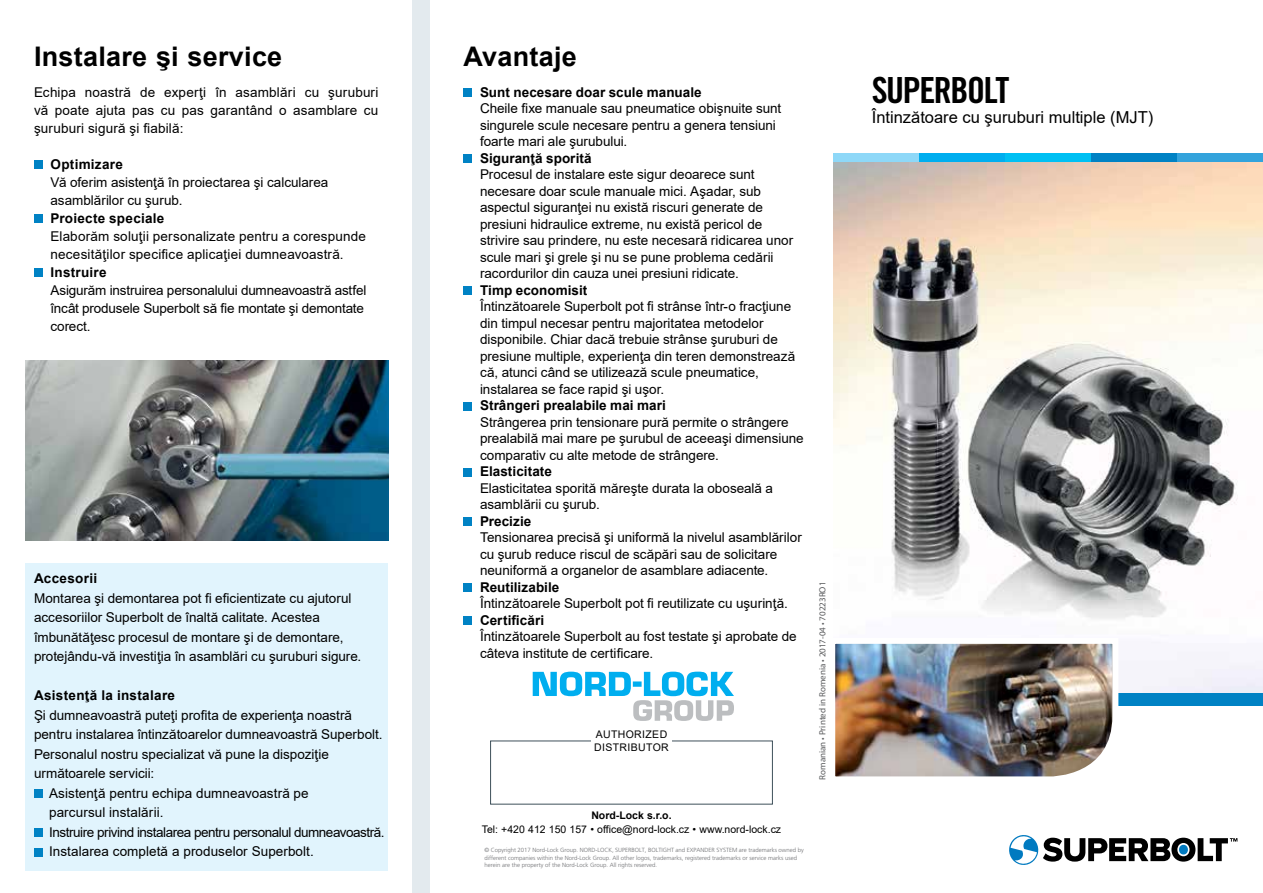
<style>
.page{position:relative;width:1263px;height:893px;background:#fff}
.page>*{position:absolute;margin:0;border:0;box-sizing:border-box;transform-origin:0 0}
.t1{font:36px "Trade Gothic LT Std Bd Cn 20";letter-spacing:-.04em;color:#000}
.t2{font:700 27px "Arial";letter-spacing:.01em;color:#000}
.t3{font:16.5px "Arial";color:#000}
.t4{font:13.5px/16.5px "Arial";letter-spacing:-.005em;color:#000}
.t5{font:700 13.5px "Arial";letter-spacing:.005em;color:#000}
.t6{font:13.5px/18px "Arial";letter-spacing:.015em;color:#000}
.t7{font:13.5px "Arial";letter-spacing:-.035em;color:#000}
.t8{font:700 13.5px "Arial";letter-spacing:.025em;color:#000}
.t9{font:10.5px "Arial";color:#000}
.t10{font:10.5px/12.6px "Arial";letter-spacing:.035em;color:#000}
.t11{font:700 10.5px "Arial";color:#000}
.t12{font:9px "Myriad Pro";color:#58595b}
.t13{font:300 6px/7.5px "Frutiger";color:#6d6e71}
</style>
<div class="page">
<div style="left:412px;top:0;width:17px;height:893px;background:#e3eaee"></div>
<div style="left:463px;top:88px;width:9px;height:9px;background:#0082c4"></div>
<div style="left:463px;top:154px;width:9px;height:9px;background:#0082c4"></div>
<div style="left:463px;top:286px;width:9px;height:9px;background:#0082c4"></div>
<div style="left:463px;top:402px;width:9px;height:8px;background:#0082c4"></div>
<div style="left:463px;top:468px;width:9px;height:8px;background:#0082c4"></div>
<div style="left:463px;top:517px;width:9px;height:9px;background:#0082c4"></div>
<div style="left:463px;top:583px;width:9px;height:9px;background:#0082c4"></div>
<div style="left:463px;top:616px;width:9px;height:9px;background:#0082c4"></div>
<div style="left:34px;top:160px;width:9px;height:9px;background:#0082c4"></div>
<div style="left:34px;top:214px;width:9px;height:9px;background:#0082c4"></div>
<div style="left:34px;top:268px;width:9px;height:9px;background:#0082c4"></div>
<div style="left:26px;top:564px;width:362px;height:307px;background:#e1f4fd"></div>
<img style="left:26px;top:361px;width:362px;height:180px">
<div style="left:34px;top:789px;width:9px;height:9px;background:#0082c4"></div>
<div style="left:34px;top:828px;width:9px;height:9px;background:#0082c4"></div>
<div style="left:34px;top:848px;width:9px;height:8px;background:#0082c4"></div>
<img style="left:833px;top:162px;width:430px;height:531px">
<div style="left:833px;top:693px;width:430px;height:13px;background:#0082c4"></div>
<img style="left:833px;top:635px;width:288px;height:142px">
<svg style="left:1009px;top:835px;width:228px;height:30px"></svg>
<div style="left:833px;top:153px;width:86px;height:9px;background:#8ed8f8"></div>
<div style="left:1005px;top:153px;width:86px;height:9px;background:#00c0f3"></div>
<div style="left:919px;top:153px;width:86px;height:9px;background:#00aeef"></div>
<div style="left:1177px;top:153px;width:86px;height:9px;background:#33a3dc"></div>
<div style="left:1091px;top:153px;width:86px;height:9px;background:#0082c4"></div>
<svg style="left:533px;top:672px;width:201px;height:49px"></svg>
<h2 class="t2" style="left:34px;top:38px;width:250px">Instalare şi service</h2>
<p class="t4" style="left:34px;top:83px;width:346px;line-height:18px;text-align:justify">Echipa noastră de experţi în asamblări cu şuruburi vă poate ajuta pas cu pas garantând o asamblare cu şuruburi sigură şi fiabilă:</p>
<p class="t5" style="left:51px;top:155px;width:74px">Optimizare</p>
<p class="t4" style="left:51px;top:173px;width:279px;line-height:18px">Vă oferim asistenţă în proiectarea şi calcularea asamblărilor cu şurub.</p>
<p class="t5" style="left:51px;top:209px;width:115px">Proiecte speciale</p>
<p class="t6" style="left:51px;top:227px;width:317px">Elaborăm soluţii personalizate pentru a corespunde necesităţilor specifice aplicaţiei dumneavoastră.</p>
<p class="t5" style="left:51px;top:263px;width:58px">Instruire</p>
<p class="t4" style="left:51px;top:281px;width:317px;line-height:18px">Asigurăm instruirea personalului dumneavoastră astfel încât produsele Superbolt să fie montate şi demontate corect.</p>
<p class="t8" style="left:34px;top:569px;width:65px">Accesorii</p>
<p class="t4" style="left:34px;top:588px;width:329px;line-height:19.5px">Montarea şi demontarea pot fi eficientizate cu ajutorul accesoriilor Superbolt de înaltă calitate. Acestea îmbunătăţesc procesul de montare şi de demontare, protejându-vă investiţia în asamblări cu şuruburi sigure.</p>
<p class="t8" style="left:34px;top:686px;width:143px">Asistenţă la instalare</p>
<p class="t4" style="left:34px;top:707px;width:320px">Şi dumneavoastră puteţi profita de experienţa noastră</p>
<p class="t4" style="left:34px;top:726px;width:350px">pentru instalarea întinzătoarelor dumneavoastră Superbolt.</p>
<p class="t4" style="left:34px;top:746px;width:296px">Personalul nostru specializat vă pune la dispoziţie</p>
<p class="t4" style="left:34px;top:765px;width:122px">următoarele servicii:</p>
<p class="t4" style="left:49px;top:785px;width:261px">Asistenţă pentru echipa dumneavoastră pe</p>
<p class="t4" style="left:49px;top:804px;width:116px">parcursul instalării.</p>
<p class="t7" style="left:49px;top:823px;width:337px">Instruire privind instalarea pentru personalul dumneavoastră.</p>
<p class="t4" style="left:49px;top:843px;width:266px">Instalarea completă a produselor Superbolt.</p>
<h2 class="t2" style="left:463px;top:38px;width:115px">Avantaje</h2>
<p class="t5" style="left:480px;top:83px;width:223px">Sunt necesare doar scule manuale</p>
<p class="t4" style="left:480px;top:100px;width:303px">Cheile fixe manuale sau pneumatice obişnuite sunt singurele scule necesare pentru a genera tensiuni foarte mari ale şurubului.</p>
<p class="t5" style="left:480px;top:149px;width:113px">Siguranţă sporită</p>
<p class="t4" style="left:480px;top:166px;width:315px">Procesul de instalare este sigur deoarece sunt necesare doar scule manuale mici. Aşadar, sub aspectul siguranţei nu există riscuri generate de presiuni hidraulice extreme, nu există pericol de strivire sau prindere, nu este necesară ridicarea unor scule mari şi grele şi nu se pune problema cedării racordurilor din cauza unei presiuni ridicate.</p>
<p class="t5" style="left:480px;top:281px;width:109px">Timp economisit</p>
<p class="t4" style="left:480px;top:298px;width:317px">Întinzătoarele Superbolt pot fi strânse într-o fracţiune din timpul necesar pentru majoritatea metodelor disponibile. Chiar dacă trebuie strânse şuruburi de presiune multiple, experienţa din teren demonstrează că, atunci când se utilizează scule pneumatice, instalarea se face rapid şi uşor.</p>
<p class="t5" style="left:480px;top:396px;width:187px">Strângeri prealabile mai mari</p>
<p class="t4" style="left:480px;top:414px;width:325px">Strângerea prin tensionare pură permite o strângere prealabilă mai mare pe şurubul de aceeaşi dimensiune comparativ cu alte metode de strângere.</p>
<p class="t5" style="left:480px;top:462px;width:74px">Elasticitate</p>
<p class="t4" style="left:480px;top:480px;width:295px">Elasticitatea sporită măreşte durata la oboseală a asamblării cu şurub.</p>
<p class="t5" style="left:480px;top:512px;width:53px">Precizie</p>
<p class="t4" style="left:480px;top:529px;width:323px">Tensionarea precisă şi uniformă la nivelul asamblărilor cu şurub reduce riscul de scăpări sau de solicitare neuniformă a organelor de asamblare adiacente.</p>
<p class="t5" style="left:480px;top:578px;width:81px">Reutilizabile</p>
<p class="t4" style="left:480px;top:595px;width:309px">Întinzătoarele Superbolt pot fi reutilizate cu uşurinţă.</p>
<p class="t5" style="left:480px;top:611px;width:66px">Certificări</p>
<p class="t4" style="left:480px;top:628px;width:318px">Întinzătoarele Superbolt au fost testate şi aprobate de câteva institute de certificare.</p>
<p class="t10" style="left:594px;top:728px;width:76px">AUTHORIZED<br>DISTRIBUTOR</p>
<p class="t11" style="left:591px;top:808px;width:82px">Nord-Lock s.r.o.</p>
<p class="t9" style="left:482px;top:822px;width:301px">Tel: +420 412 150 157 • office@nord-lock.cz • www.nord-lock.cz</p>
<p class="t13" style="left:484px;top:847px;width:321px">© Copyright 2017 Nord-Lock Group. NORD-LOCK, SUPERBOLT, BOLTIGHT and EXPANDER SYSTEM are trademarks owned by different companies within the Nord-Lock Group. All other logos, trademarks, registered trademarks or service marks used herein are the property of the Nord-Lock Group. All rights reserved.</p>
<p class="t12" style="left:817px;top:780px;width:199px;rotate:-90deg">Romanian • Printed in Romenia • 2017-04 • 70223RO1</p>
<h1 class="t1" style="left:872px;top:68px;width:139px">SUPERBOLT</h1>
<p class="t3" style="left:872px;top:105px;width:283px">Întinzătoare cu şuruburi multiple (MJT)</p>
</div>
